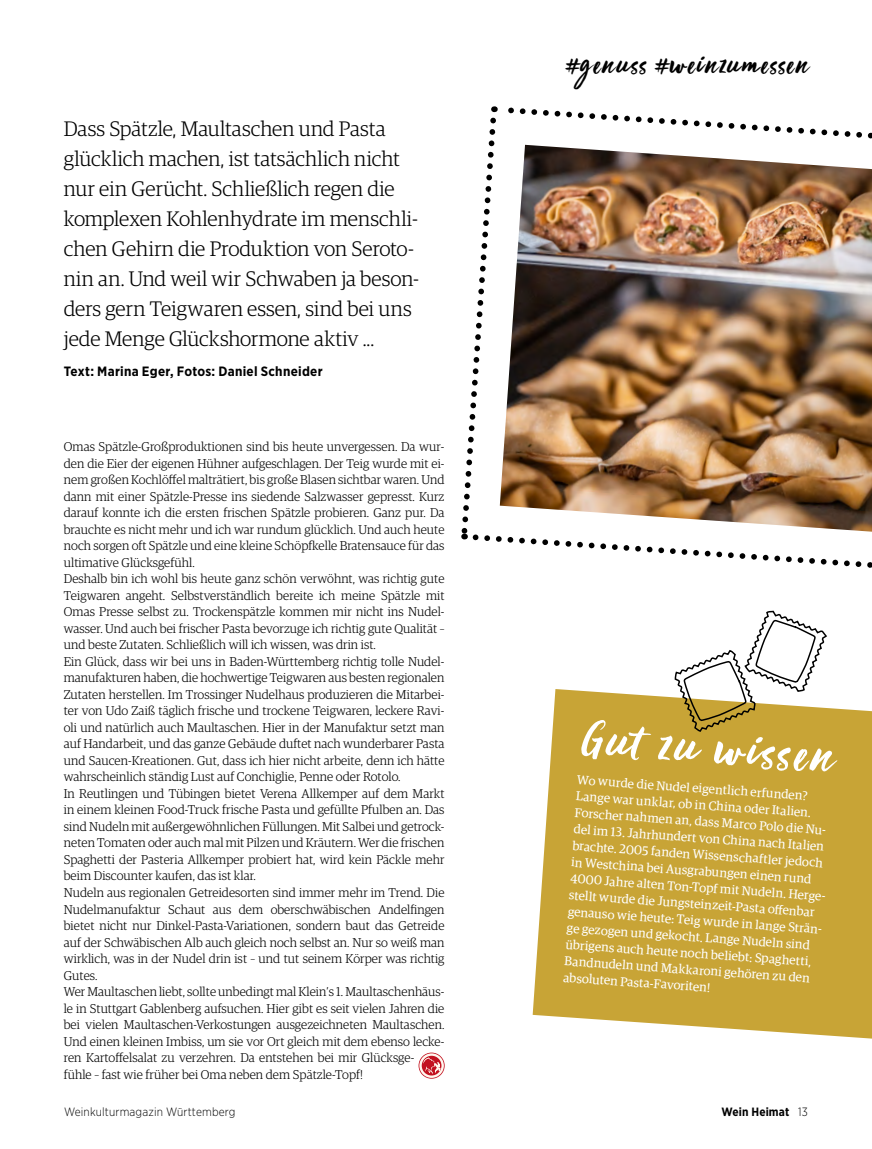
<style>
.page{position:relative;width:872px;height:1149px;background:#fff}
.page>*{position:absolute;margin:0;border:0;box-sizing:border-box;transform-origin:0 0}
.t1{font:54px "Viva Beautiful B";color:#fff}
.t2{font:30px "Viva Beautiful B";letter-spacing:.09em;color:#000}
.t3{font:300 21px/30px "Guardian Egyp";color:#000}
.t4{font:700 13.5px "Gotham Narrow";letter-spacing:.02em;color:#000}
.t5{font:300 12.75px/16.5px "Guardian Egyp";letter-spacing:.005em;color:#000}
.t6{font:12.75px/16.5px "Guardian Egyp";color:#fff}
.t7{font:300 12px "Gotham Narrow";letter-spacing:.015em;color:#000}
.t8{font:700 12px "Gotham Narrow";letter-spacing:.01em;color:#000}
.s1{font-weight:300}
</style>
<div class="page">
<svg style="left:461px;top:106px;width:411px;height:462px"></svg>
<img style="left:500px;top:145px;width:372px;height:386px">
<svg style="left:418px;top:1052px;width:26px;height:26px"></svg>
<div style="left:419px;top:1052px;width:25px;height:25px;border:2px solid #fff7ef;border-radius:50%"></div>
<svg style="left:423px;top:1057px;width:17px;height:16px"></svg>
<svg style="left:532px;top:689px;width:340px;height:349px;background:#ccab46"></svg>
<svg style="left:674px;top:610px;width:154px;height:122px"></svg>
<p class="t3" style="left:64px;top:112px;width:357px">Dass Spätzle, Maultaschen und Pasta glücklich machen, ist tatsächlich nicht nur ein Gerücht. Schließlich regen die komplexen Kohlenhydrate im menschli&shy;chen Gehirn die Produktion von Seroto&shy;nin an. Und weil wir Schwaben ja beson&shy;ders gern Teigwaren essen, sind bei uns jede Menge Glückshormone aktiv ...</p>
<p class="t4" style="left:64px;top:362px;width:260px">Text: Marina Eger, Fotos: Daniel Schneider</p>
<p class="t5" style="left:64px;top:437px;width:382px">Omas Spätzle-Großproduktionen sind bis heute unvergessen. Da wur&shy;den die Eier der eigenen Hühner aufgeschlagen. Der Teig wurde mit ei&shy;nem großen Kochlöffel malträtiert, bis große Blasen sichtbar waren. Und dann mit einer Spätzle-Presse ins siedende Salzwasser gepresst. Kurz darauf konnte ich die ersten frischen Spätzle probieren. Ganz pur. Da brauchte es nicht mehr und ich war rundum glücklich. Und auch heute noch sorgen oft Spätzle und eine kleine Schöpfkelle Bratensauce für das ultimative Glücksgefühl.<br>Deshalb bin ich wohl bis heute ganz schön verwöhnt, was richtig gute Teigwaren angeht. Selbstverständlich bereite ich meine Spätzle mit Omas Presse selbst zu. Trockenspätzle kommen mir nicht ins Nudel&shy;wasser. Und auch bei frischer Pasta bevorzuge ich richtig gute Qualität – und beste Zutaten. Schließlich will ich wissen, was drin ist.<br>Ein Glück, dass wir bei uns in Baden-Württemberg richtig tolle Nudel&shy;manufakturen haben, die hochwertige Teigwaren aus besten regionalen Zutaten herstellen. Im Trossinger Nudelhaus produzieren die Mitarbei&shy;ter von Udo Zaiß täglich frische und trockene Teigwaren, leckere Ravi&shy;oli und natürlich auch Maultaschen. Hier in der Manufaktur setzt man auf Handarbeit, und das ganze Gebäude duftet nach wunderbarer Pasta und Saucen-Kreationen. Gut, dass ich hier nicht arbeite, denn ich hätte wahrscheinlich ständig Lust auf Conchiglie, Penne oder Rotolo.<br>In Reutlingen und Tübingen bietet Verena Allkemper auf dem Markt in einem kleinen Food-Truck frische Pasta und gefüllte Pfulben an. Das sind Nudeln mit außergewöhnlichen Füllungen. Mit Salbei und getrock&shy;neten Tomaten oder auch mal mit Pilzen und Kräutern. Wer die frischen Spaghetti der Pasteria Allkemper probiert hat, wird kein Päckle mehr beim Discounter kaufen, das ist klar.<br>Nudeln aus regionalen Getreidesorten sind immer mehr im Trend. Die Nudelmanufaktur Schaut aus dem oberschwäbischen Andelfingen bietet nicht nur Dinkel-Pasta-Variationen, sondern baut das Getreide auf der Schwäbischen Alb auch gleich noch selbst an. Nur so weiß man wirklich, was in der Nudel drin ist – und tut seinem Körper was richtig Gutes.<br>Wer Maultaschen liebt, sollte unbedingt mal Klein′s 1. Maultaschenhäus&shy;le in Stuttgart Gablenberg aufsuchen. Hier gibt es seit vielen Jahren die bei vielen Maultaschen-Verkostungen ausgezeichneten Maultaschen.<br>Und einen kleinen Imbiss, um sie vor Ort gleich mit dem ebenso lecke&shy;ren Kartoffelsalat zu verzehren. Da entstehen bei mir Glücksge&shy;fühle – fast wie früher bei Oma neben dem Spätzle-Topf!</p>
<h2 class="t2" style="left:566px;top:44px;width:243px">#genuss #weinzumessen</h2>
<h1 class="t1" style="left:586px;top:702px;width:252px;rotate:4deg">Gut zu wissen</h1>
<p class="t6" style="left:578px;top:770px;width:257px;rotate:4deg">Wo wurde die Nudel eigentlich erfunden?<br>Lange war unklar, ob in China oder Italien.<br>Forscher nahmen an, dass Marco Polo die Nu&shy;del im 13. Jahrhundert von China nach Italien brachte. 2005 fanden Wissenschaftler jedoch in Westchina bei Ausgrabungen einen rund 4000 Jahre alten Ton-Topf mit Nudeln. Herge&shy;stellt wurde die Jungsteinzeit-Pasta off enbar genauso wie heute: Teig wurde in lange Strän&shy;ge gezogen und gekocht. Lange Nudeln sind übrigens auch heute noch beliebt: Spaghetti, Bandnudeln und Makkaroni gehören zu den absoluten Pasta-Favoriten!</p>
<p class="t7" style="left:64px;top:1104px;width:173px">Weinkulturmagazin Württemberg</p>
<p class="t8" style="left:721px;top:1103px;width:88px">Wein Heimat <span class="s1">13</span></p>
</div>
